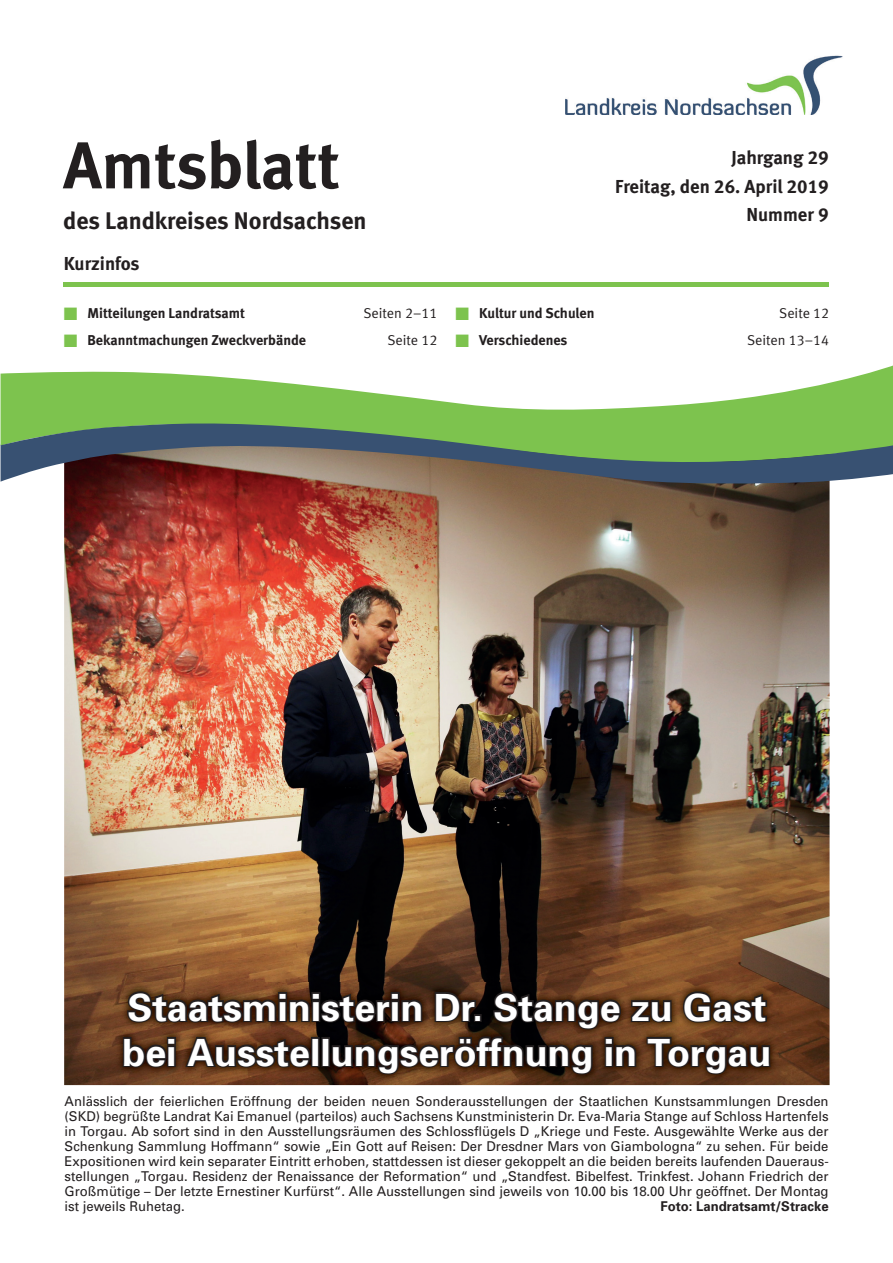
<style>
.page{position:relative;width:893px;height:1263px;background:#fff}
.page>*{position:absolute;margin:0;border:0;box-sizing:border-box;transform-origin:0 0}
.t1{font:66px "Meta Bold LF";color:#231f20}
.t2{font:700 37.5px/45px "Univers";color:#fff}
.t3{font:24px "Meta Bold LF";color:#231f20}
.t4{font:18.75px/28.5px "Meta Bold LF";color:#231f20;text-align:right}
.t5{font:14.25px "Meta Bold LF";color:#231f20}
.t6{font:14.25px "Meta Normal LF";color:#231f20}
.t7{font:13.5px/15px "Univers";color:#231f20;text-align:justify}
.t8{font:700 13.5px "Univers";color:#231f20}
.s1{color:#7dc34e}
</style>
<div class="page">
<img style="left:64px;top:485px;width:766px;height:600px">
<img style="left:565px;top:55px;width:278px;height:59px">
<svg style="left:1px;top:365px;width:892px;height:55px;fill:#7dc34e"></svg>
<svg style="left:1px;top:420px;width:892px;height:65px;background:#687f5d"></svg>
<hr style="left:63px;top:282px;width:766px;height:4px;background:#7dc34e">
<svg style="left:121px;top:943px;width:651px;height:143px;background:#50311d"></svg>
<h1 class="t1" style="left:63px;top:126px;width:278px">Amtsblatt</h1>
<h3 class="t3" style="left:63px;top:207px;width:305px">des Landkreises Nordsachsen</h3>
<h3 class="t4" style="left:64px;top:249px;width:77px">Kurzinfos</h3>
<p class="t5" style="left:64px;top:305px;width:183px"><span class="s1">■</span> Mitteilungen Landratsamt</p>
<p class="t6" style="left:363px;top:305px;width:76px">Seiten 2–11</p>
<p class="t5" style="left:64px;top:332px;width:244px"><span class="s1">■</span> Bekanntmachungen Zweckverbände</p>
<p class="t6" style="left:387px;top:332px;width:51px">Seite 12</p>
<h3 class="t4" style="left:615px;top:143px;width:215px">Jahrgang 29<br>Freitag, den 26. April 2019<br>Nummer 9</h3>
<p class="t5" style="left:455px;top:305px;width:140px"><span class="s1">■</span> Kultur und Schulen</p>
<p class="t6" style="left:779px;top:305px;width:51px">Seite 12</p>
<p class="t5" style="left:455px;top:332px;width:113px"><span class="s1">■</span> Verschiedenes</p>
<p class="t6" style="left:747px;top:332px;width:84px">Seiten 13–14</p>
<h2 class="t2" style="left:123px;top:983px;width:650px">Staatsministerin Dr. Stange zu Gast bei Ausstellungseröffnung in Torgau</h2>
<p class="t7" style="left:65px;top:1093px;width:766px">Anlässlich der feierlichen Eröffnung der beiden neuen Sonderausstellungen der Staatlichen Kunstsammlungen Dresden (SKD) begrüßte Landrat Kai Emanuel (parteilos) auch Sachsens Kunstministerin Dr. Eva-Maria Stange auf Schloss Hartenfels in Torgau. Ab sofort sind in den Ausstellungsräumen des Schlossflügels D „Kriege und Feste. Ausgewählte Werke aus der Schenkung Sammlung Hoffmann“ sowie „Ein Gott auf Reisen: Der Dresdner Mars von Giambologna“ zu sehen. Für beide Expositionen wird kein separater Eintritt erhoben, stattdessen ist dieser gekoppelt an die beiden bereits laufenden Daueraus&shy;stellungen „Torgau. Residenz der Renaissance der Reformation“ und „Standfest. Bibelfest. Trinkfest. Johann Friedrich der Großmütige – Der letzte Ernestiner Kurfürst“. Alle Ausstellungen sind jeweils von 10.00 bis 18.00 Uhr geöffnet. Der Montag ist jeweils Ruhetag.</p>
<p class="t8" style="left:660px;top:1197px;width:170px">Foto: Landratsamt/Stracke</p>
</div>
